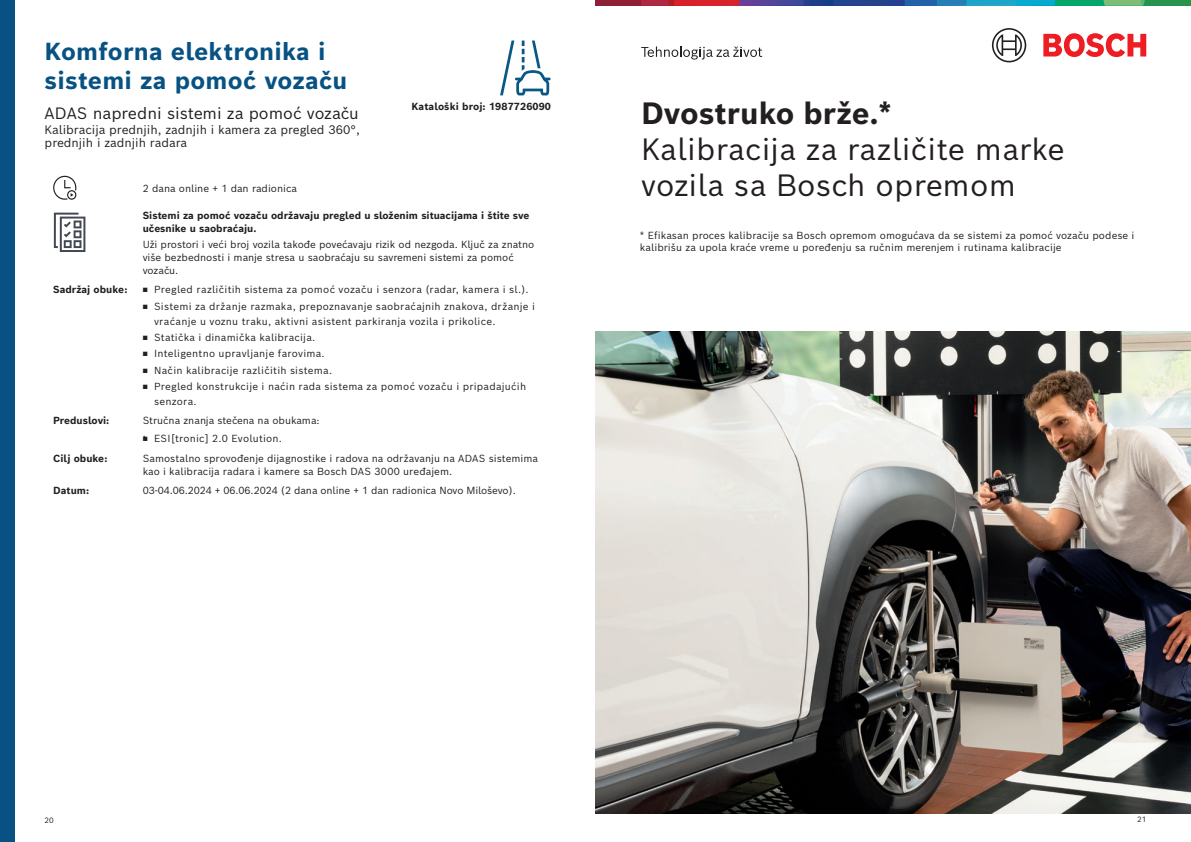
<style>
.page{position:relative;width:1191px;height:842px;background:#fff}
.page>*{position:absolute;margin:0;border:0;box-sizing:border-box;transform-origin:0 0}
.t1{font:30px/36px "Bosch Sans";letter-spacing:.01em;color:#231f20}
.Bosch_Headline_Light{font:700 24px/28.8px "Bosch Sans";letter-spacing:.01em;color:#085283}
.Bosch_Headline_Light-2{font:16px "Bosch Sans";color:#231f20}
.Bosch_Headline_Light-3{font:12px/13px "Bosch Sans";color:#231f20}
.Text_Light_10_13{font:10px/13px "Bosch Sans";letter-spacing:.01em;color:#231f20}
.Text_Light_10_13-2{font:700 10px/13px "Bosch Sans";color:#231f20}
.Text_Light_10_13-3{font:10px "Bosch Sans";letter-spacing:-.01em;color:#231f20}
.Bosch_Headline_Light-4{font:700 10px "Bosch Sans";letter-spacing:.01em;color:#231f20}
.t2{font:7.5px "Bosch Sans";color:#231f20}
.s1{font-weight:700}
</style>
<div class="page">
<svg style="left:53px;top:176px;width:23px;height:24px"></svg>
<div style="left:0;top:0;width:14px;height:842px;background:#085283"></div>
<svg style="left:500px;top:41px;width:50px;height:54px"></svg>
<div style="left:595px;top:0;width:46px;height:6px;background:#8f1f35"></div>
<svg style="left:1043px;top:33px;width:103px;height:24px"></svg>
<svg style="left:992px;top:28px;width:34px;height:34px"></svg>
<svg style="left:641px;top:0;width:550px;height:6px"></svg>
<svg style="left:54px;top:213px;width:31px;height:39px"></svg>
<svg style="left:641px;top:46px;width:121px;height:14px"></svg>
<img style="left:595px;top:332px;width:596px;height:482px">
<p class="Bosch_Headline_Light" style="left:45px;top:34px;width:304px">Komforna elektronika i sistemi za pomoć vozaču</p>
<p class="Bosch_Headline_Light-2" style="left:45px;top:100px;width:316px">ADAS napredni sistemi za pomoć vozaču</p>
<p class="Bosch_Headline_Light-3" style="left:45px;top:122px;width:317px">Kalibracija prednjih, zadnjih i kamera za pregled 360°, prednjih i zadnjih radara</p>
<p class="Text_Light_10_13" style="left:143px;top:181px;width:156px">2 dana online + 1 dan radionica</p>
<p class="Text_Light_10_13-2" style="left:143px;top:208px;width:388px">Sistemi za pomoć vozaču održavaju pregled u složenim situacijama i štite sve učesnike u saobraćaju.</p>
<p class="Text_Light_10_13" style="left:143px;top:237px;width:393px">Uži prostori i veći broj vozila takođe povećavaju rizik od nezgoda. Ključ za znatno više bezbednosti i manje stresa u saobraćaju su savremeni sistemi za pomoć vozaču.</p>
<p class="Text_Light_10_13-2" style="left:53px;top:282px;width:76px">Sadržaj obuke:</p>
<p class="Text_Light_10_13" style="left:143px;top:282px;width:387px">◾ Pregled različitih sistema za pomoć vozaču i senzora (radar, kamera i sl.).</p>
<p class="Text_Light_10_13" style="left:154px;top:298px;width:382px;line-height:15px;text-indent:-11px">◾ Sistemi za držanje razmaka, prepoznavanje saobraćajnih znakova, držanje i vraćanje u voznu traku, aktivni asistent parkiranja vozila i prikolice.</p>
<p class="Text_Light_10_13" style="left:143px;top:330px;width:174px">◾ Statička i dinamička kalibracija.</p>
<p class="Text_Light_10_13" style="left:143px;top:346px;width:183px">◾ Inteligentno upravljanje farovima.</p>
<p class="Text_Light_10_13" style="left:143px;top:363px;width:191px">◾ Način kalibracije različitih sistema.</p>
<p class="Text_Light_10_13" style="left:154px;top:378px;width:373px;line-height:15px;text-indent:-11px">◾ Pregled konstrukcije i naćin rada sistema za pomoć vozaču i pripadajućih senzora.</p>
<p class="Text_Light_10_13-2" style="left:53px;top:413px;width:58px">Preduslovi:</p>
<p class="Text_Light_10_13" style="left:143px;top:413px;width:178px">Stručna znanja stečena na obukama: .</p>
<p class="Text_Light_10_13" style="left:143px;top:431px;width:141px">◾ ESI[tronic] 2.0 Evolution.</p>
<p class="Text_Light_10_13-2" style="left:53px;top:451px;width:56px">Cilj obuke:</p>
<p class="Text_Light_10_13" style="left:143px;top:451px;width:397px">Samostalno sprovođenje dijagnostike i radova na održavanju na ADAS sistemima kao i kalibracija radara i kamere sa Bosch DAS 3000 uređajem.</p>
<p class="Text_Light_10_13-2" style="left:53px;top:483px;width:38px">Datum:</p>
<p class="Text_Light_10_13-3" style="left:143px;top:482px;width:375px">03-04.06.2024 + 06.06.2024 (2 dana online + 1 dan radionica Novo Miloševo).</p>
<p class="Bosch_Headline_Light-4" style="left:411px;top:98px;width:141px">Kataloški broj: 1987726090</p>
<p class="t1" style="left:641px;top:92px;width:425px"><span class="s1">Dvostruko brže.*<br></span>Kalibracija za različite marke vozila sa Bosch opremom</p>
<p class="Text_Light_10_13" style="left:640px;top:229px;width:496px;line-height:12px">* Efikasan proces kalibracije sa Bosch opremom omogućava da se sistemi za pomoć vozaču podese i kalibrišu za upola kraće vreme u poređenju sa ručnim merenjem i rutinama kalibracije</p>
<p class="t2" style="left:45px;top:814px;width:11px">20</p>
<p class="t2" style="left:1137px;top:813px;width:11px">21</p>
</div>
